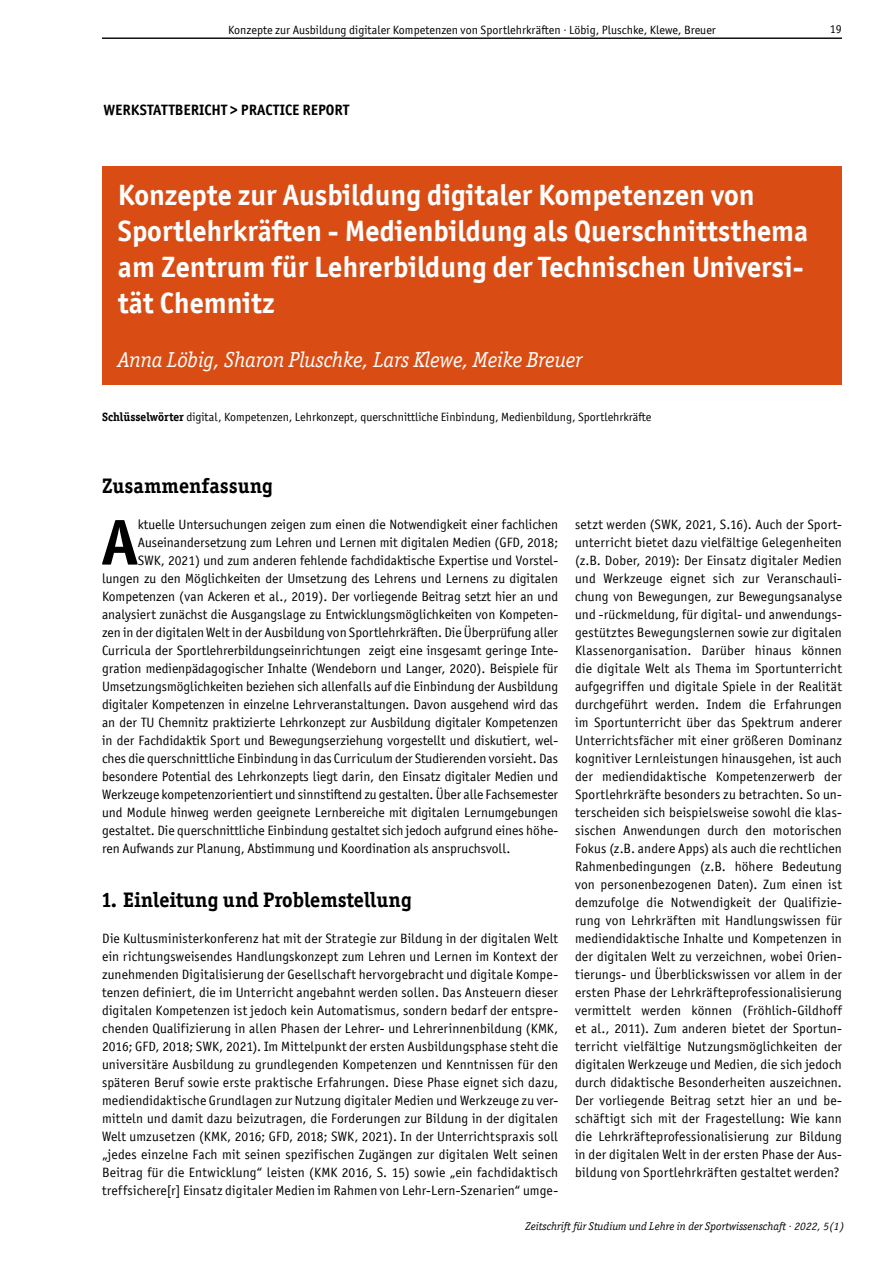
<style>
.page{position:relative;width:893px;height:1263px;background:#fff}
.page>*{position:absolute;margin:0;border:0;box-sizing:border-box;transform-origin:0 0}
.WP-Initial{font:700 64.8px "Officina Sans ITC Pro";color:#000}
.Headline-Wekstattber{font:700 29.4px/36px "Officina Sans ITC Pro";color:#fff}
.Werkstatt-Autoren{font:italic 21.6px "Officina Serif ITC Pro";color:#fff}
.H1_-Zahl_-Werkstattb{font:700 21px "Officina Serif ITC Pro";color:#000}
.H1-Werkstattbericht{font:700 21px "Officina Serif ITC Pro";color:#000}
.Dachzeile{font:700 15px "Officina Sans ITC Pro";color:#000}
.Fließtext_Ohne_Einzu{font:13.5px/18px "Officina Sans ITC Pro";letter-spacing:.015em;color:#000;text-align:justify}
.WP-Initial-2{font:13.5px "Officina Sans ITC Pro";color:#000}
.Werkstatt_Unterzeile{font:12px "Officina Sans ITC Pro";color:#000}
.t1{font:italic 11.25px "Officina Serif ITC Pro";letter-spacing:.01em;color:#000}
.s1{font-style:italic}
.s2{font-family:"Officina Serif ITC Pro";font-weight:700}
</style>
<div class="page">
<hr style="left:102px;top:38px;width:740px;height:1px;background:#000">
<div style="left:102px;top:166px;width:740px;height:219px;background:#d94d15"></div>
<p class="Werkstatt_Unterzeile" style="left:228px;top:23px;width:489px">Konzepte zur Ausbildung digitaler Kompetenzen von Sportlehrkräften <span class="s1">·</span> Löbig, Pluschke, Klewe, Breuer</p>
<p class="Werkstatt_Unterzeile" style="left:830px;top:21px;width:14px">19</p>
<p class="Dachzeile" style="left:103px;top:100px;width:247px">WERKSTATTBERICHT &gt; PRACTICE REPORT</p>
<h1 class="Headline-Wekstattber" style="left:118px;top:176px;width:692px">Konzepte zur Ausbildung digitaler Kompetenzen von Sportlehrkräften - Medienbildung als Querschnittsthema am Zentrum für Lehrerbildung der Technischen Universi&shy;tät Chemnitz</h1>
<p class="Werkstatt-Autoren" style="left:118px;top:347px;width:466px">Anna Löbig, Sharon Pluschke, Lars Klewe, Meike Breuer</p>
<p class="Werkstatt_Unterzeile" style="left:102px;top:409px;width:551px"><span class="s2">Schlüsselwörter</span> digital, Kompetenzen, Lehrkonzept, querschnittliche Einbindung, Medienbildung, Sportlehrkräfte</p>
<p class="H1-Werkstattbericht" style="left:102px;top:472px;width:173px">Zusammenfassung</p>
<p class="WP-Initial" style="left:102px;top:502px;width:38px">A</p>
<p class="WP-Initial-2" style="left:138px;top:516px;width:422px">ktuelle Untersuchungen zeigen zum einen die Notwendigkeit einer fachlichen</p>
<p class="WP-Initial-2" style="left:138px;top:534px;width:422px">Auseinandersetzung zum Lehren und Lernen mit digitalen Medien (GFD, 2018;</p>
<p class="WP-Initial-2" style="left:138px;top:552px;width:422px">SWK, 2021) und zum anderen fehlende fachdidaktische Expertise und Vorstel-</p>
<p class="WP-Initial-2" style="left:102px;top:570px;width:457px">lungen zu den Möglichkeiten der Umsetzung des Lehrens und Lernens zu digitalen</p>
<p class="WP-Initial-2" style="left:102px;top:588px;width:458px">Kompetenzen (van Ackeren et al., 2019). Der vorliegende Beitrag setzt hier an und</p>
<p class="WP-Initial-2" style="left:102px;top:606px;width:458px">analysiert zunächst die Ausgangslage zu Entwicklungsmöglichkeiten von Kompeten-</p>
<p class="WP-Initial-2" style="left:102px;top:624px;width:458px">zen in der digitalen Welt in der Ausbildung von Sportlehrkräften. Die Überprüfung aller</p>
<p class="WP-Initial-2" style="left:102px;top:642px;width:458px">Curricula der Sportlehrerbildungseinrichtungen zeigt eine insgesamt geringe Inte-</p>
<p class="WP-Initial-2" style="left:102px;top:660px;width:458px">gration medienpädagogischer Inhalte (Wendeborn und Langer, 2020). Beispiele für</p>
<p class="WP-Initial-2" style="left:102px;top:678px;width:458px">Umsetzungsmöglichkeiten beziehen sich allenfalls auf die Einbindung der Ausbildung</p>
<p class="WP-Initial-2" style="left:102px;top:696px;width:458px">digitaler Kompetenzen in einzelne Lehrveranstaltungen. Davon ausgehend wird das</p>
<p class="WP-Initial-2" style="left:102px;top:714px;width:458px">an der TU Chemnitz praktizierte Lehrkonzept zur Ausbildung digitaler Kompetenzen</p>
<p class="WP-Initial-2" style="left:102px;top:732px;width:458px">in der Fachdidaktik Sport und Bewegungserziehung vorgestellt und diskutiert, wel-</p>
<p class="WP-Initial-2" style="left:102px;top:750px;width:458px">ches die querschnittliche Einbindung in das Curriculum der Studierenden vorsieht. Das</p>
<p class="WP-Initial-2" style="left:102px;top:768px;width:458px">besondere Potential des Lehrkonzepts liegt darin, den Einsatz digitaler Medien und</p>
<p class="WP-Initial-2" style="left:102px;top:786px;width:458px">Werkzeuge kompetenzorientiert und sinnstiftend zu gestalten. Über alle Fachsemester</p>
<p class="WP-Initial-2" style="left:102px;top:804px;width:458px">und Module hinweg werden geeignete Lernbereiche mit digitalen Lernumgebungen</p>
<p class="WP-Initial-2" style="left:102px;top:822px;width:458px">gestaltet. Die querschnittliche Einbindung gestaltet sich jedoch aufgrund eines höhe-</p>
<p class="WP-Initial-2" style="left:102px;top:840px;width:410px">ren Aufwands zur Planung, Abstimmung und Koordination als anspruchsvoll.</p>
<p class="H1_-Zahl_-Werkstattb" style="left:102px;top:886px;width:311px">1. Einleitung und Problemstellung</p>
<p class="Fließtext_Ohne_Einzu" style="left:102px;top:929px;width:458px">Die Kultusministerkonferenz hat mit der Strategie zur Bildung in der digitalen Welt ein richtungsweisendes Handlungskonzept zum Lehren und Lernen im Kontext der zunehmenden Digitalisierung der Gesellschaft hervorgebracht und digitale Kompe&shy;tenzen definiert, die im Unterricht angebahnt werden sollen. Das Ansteuern dieser digitalen Kompetenzen ist jedoch kein Automatismus, sondern bedarf der entspre&shy;chenden Qualifizierung in allen Phasen der Lehrer- und Lehrerinnenbildung (KMK, 2016; GFD, 2018; SWK, 2021). Im Mittelpunkt der ersten Ausbildungsphase steht die universitäre Ausbildung zu grundlegenden Kompetenzen und Kenntnissen für den späteren Beruf sowie erste praktische Erfahrungen. Diese Phase eignet sich dazu, mediendidaktische Grundlagen zur Nutzung digitaler Medien und Werkzeuge zu ver&shy;mitteln und damit dazu beizutragen, die Forderungen zur Bildung in der digitalen Welt umzusetzen (KMK, 2016; GFD, 2018; SWK, 2021). In der Unterrichtspraxis soll „jedes einzelne Fach mit seinen spezifischen Zugängen zur digitalen Welt seinen Beitrag für die Entwicklung“ leisten (KMK 2016, S. 15) sowie „ein fachdidaktisch treffsichere[r] Einsatz digitaler Medien im Rahmen von Lehr-Lern-Szenarien“ umge-</p>
<p class="Fließtext_Ohne_Einzu" style="left:575px;top:515px;width:268px">setzt werden (SWK, 2021, S.16). Auch der Sport&shy;unterricht bietet dazu vielfältige Gelegenheiten (z.B. Dober, 2019): Der Einsatz digitaler Medien und Werkzeuge eignet sich zur Veranschauli&shy;chung von Bewegungen, zur Bewegungsanalyse und -rückmeldung, für digital- und anwendungs&shy;gestütztes Bewegungslernen sowie zur digitalen Klassenorganisation. Darüber hinaus können die digitale Welt als Thema im Sportunterricht aufgegriffen und digitale Spiele in der Realität durchgeführt werden. Indem die Erfahrungen im Sportunterricht über das Spektrum anderer Unterrichtsfächer mit einer größeren Dominanz kognitiver Lernleistungen hinausgehen, ist auch der mediendidaktische Kompetenzerwerb der Sportlehrkräfte besonders zu betrachten. So un&shy;terscheiden sich beispielsweise sowohl die klas&shy;sischen Anwendungen durch den motorischen Fokus (z.B. andere Apps) als auch die rechtlichen Rahmenbedingungen (z.B. höhere Bedeutung von personenbezogenen Daten). Zum einen ist demzufolge die Notwendigkeit der Qualifizie&shy;rung von Lehrkräften mit Handlungswissen für mediendidaktische Inhalte und Kompetenzen in der digitalen Welt zu verzeichnen, wobei Orien&shy;tierungs- und Überblickswissen vor allem in der ersten Phase der Lehrkräfteprofessionalisierung vermittelt werden können (Fröhlich-Gildhoff et al., 2011). Zum anderen bietet der Sportun&shy;terricht vielfältige Nutzungsmöglichkeiten der digitalen Werkzeuge und Medien, die sich jedoch durch didaktische Besonderheiten auszeichnen.<br>Der vorliegende Beitrag setzt hier an und be&shy;schäftigt sich mit der Fragestellung: Wie kann die Lehrkräfteprofessionalisierung zur Bildung in der digitalen Welt in der ersten Phase der Aus&shy;bildung von Sportlehrkräften gestaltet werden?</p>
<p class="t1" style="left:526px;top:1220px;width:320px">Zeitschrift für Studium und Lehre in der Sportwissenschaft ∙ 2022, 5(1)</p>
</div>
